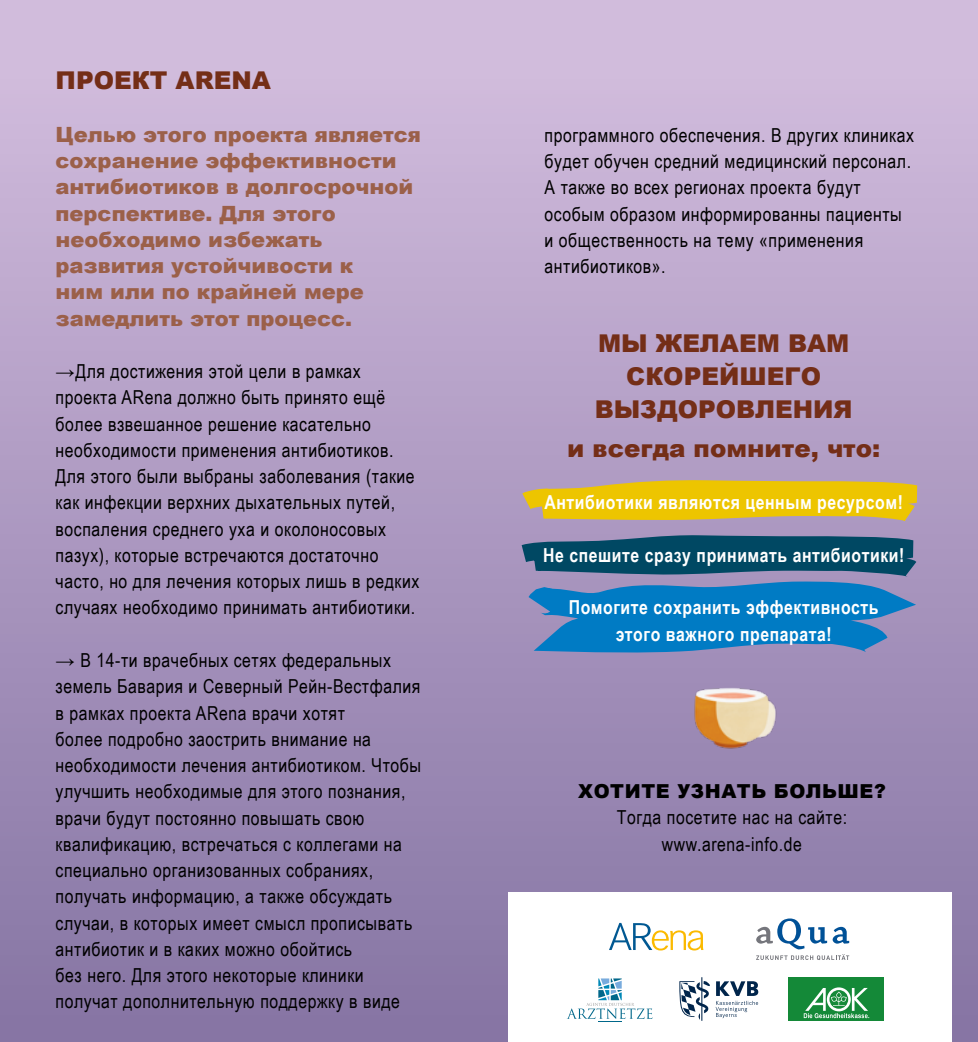
<style>
.page{position:relative;width:978px;height:1042px;background:#fff}
.page>*{position:absolute;margin:0;border:0;box-sizing:border-box;transform-origin:0 0}
.t1{font:900 24.5px/33.2px "Arial";color:#742e17;text-align:center}
.t2{font:900 21px/26.2px "Arial";color:#9b6049}
.t3{font:19.25px/26.2px "Arial Narrow";letter-spacing:.03em;color:#000}
.t4{font:700 19.25px/26.2px "Arial Narrow";letter-spacing:.03em;color:#fff;text-align:center}
.t5{font:900 19.25px "Arial";letter-spacing:.03em;color:#000}
</style>
<div class="page">
<div style="left:0;top:0;width:977px;height:1042px;background:linear-gradient(to bottom,#d5bfe0,#8473a3)"></div>
<svg style="left:502px;top:593px;width:443px;height:85px;background:#5084be"></svg>
<div style="left:508px;top:892px;width:443px;height:150px;background:#fff"></div>
<svg style="left:609px;top:923px;width:94px;height:27px"></svg>
<div style="left:788px;top:977px;width:96px;height:43px;background:#148938"></div>
<svg style="left:803px;top:987px;width:66px;height:31px"></svg>
<svg style="left:756px;top:918px;width:93px;height:42px"></svg>
<svg style="left:566px;top:978px;width:86px;height:44px"></svg>
<svg style="left:679px;top:977px;width:79px;height:44px"></svg>
<img style="left:678px;top:678px;width:108px;height:82px">
<svg style="left:448px;top:471px;width:529px;height:122px;background:#8f8f84"></svg>
<p class="t1" style="left:56px;top:63px;width:216px">ПРОЕКТ ARENA</p>
<p class="t2" style="left:56px;top:120px;width:367px">Целью этого проекта является сохранение эффективности антибиотиков в долгосрочной перспективе. Для этого необходимо избежать развития устойчивости к<br>ним или по крайней мере замедлить этот процесс.</p>
<p class="t3" style="left:56px;top:357px;width:365px">→Для достижения этой цели в рамках проекта ARena должно быть принято ещё более взвешанное решение касательно необходимости применения антибиотиков.<br>Для этого были выбраны заболевания (такие как инфекции верхних дыхательных путей, воспаления среднего уха и околоносовых пазух), которые встречаются достаточно часто, но для лечения которых лишь в редких случаях необходимо принимать антибиотики.</p>
<p class="t3" style="left:56px;top:646px;width:367px">→ В 14-ти врачебных сетях федеральных земель Бавария и Северный Рейн-Вестфалия в рамках проекта ARena врачи хотят<br>более подробно заострить внимание на необходимости лечения антибиотиком. Чтобы улучшить необходимые для этого познания, врачи будут постоянно повышать свою квалификацию, встречаться с коллегами на специально организованных собраниях, получать информацию, а также обсуждать случаи, в которых имеет смысл прописывать антибиотик и в каких можно обойтись<br>без него. Для этого некоторые клиники получат дополнительную поддержку в виде</p>
<p class="t3" style="left:544px;top:121px;width:371px">программного обеспечения. В других клиниках будет обучен средний медицинский персонал.<br>А также во всех регионах проекта будут особым образом информированны пациенты и общественность на тему «применения антибиотиков».</p>
<p class="t1" style="left:594px;top:326px;width:259px">МЫ ЖЕЛАЕМ ВАМ<br>СКОРЕЙШЕГО<br>ВЫЗДОРОВЛЕНИЯ</p>
<p class="t1" style="left:567px;top:431px;width:314px">и всегда помните, что:</p>
<p class="t4" style="left:544px;top:488px;width:360px">Антибиотики являются ценным ресурсом!</p>
<p class="t4" style="left:543px;top:541px;width:363px">Не спешите сразу принимать антибиотики!</p>
<p class="t4" style="left:568px;top:593px;width:311px">Помогите сохранить эффективность этого важного препарата!</p>
<p class="t5" style="left:578px;top:777px;width:309px">ХОТИТЕ УЗНАТЬ БОЛЬШЕ?</p>
<p class="t3" style="left:616px;top:804px;width:232px;text-align:center">Тогда посетите нас на сайте: www.arena-info.de</p>
</div>
